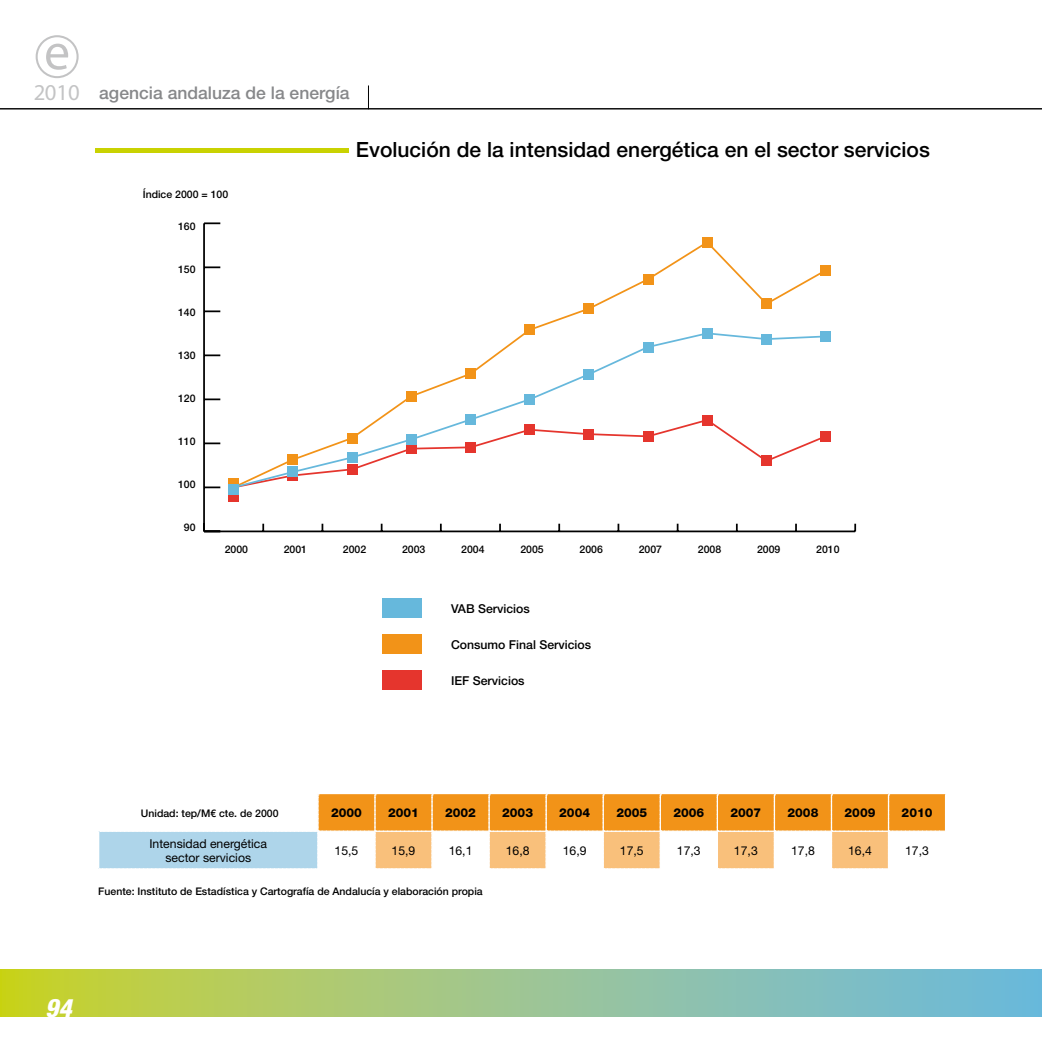
<style>
.page{position:relative;width:1042px;height:1042px;background:#fff}
.page>*{position:absolute;margin:0;border:0;box-sizing:border-box;transform-origin:0 0}
.t1{font:italic 800 condensed 25.55px "Helvetica Neue";color:#fff}
.t2{font:500 21px "Helvetica Neue";color:#000}
.t3{font:500 17.5px "Helvetica Neue";color:#87888a}
.t4{font:12.25px/14px "Helvetica Neue";color:#000;text-align:center}
.t5{font:500 12.25px "Helvetica Neue";color:#000}
.t6{font:800 12.25px "Helvetica Neue";color:#000}
.t7{font:500 10.5px "Helvetica Neue";color:#000}
.s1{font-family:"Myriad Pro";font-weight:400;font-size:22.75px}
</style>
<div class="page">
<svg style="left:0;top:969px;width:1041px;height:48px;background:#9cc58c"></svg>
<svg style="left:368px;top:85px;width:1px;height:23px"></svg>
<svg style="left:36px;top:35px;width:43px;height:43px"></svg>
<hr style="left:1041px;top:969px;width:1px;height:48px;background:#67b8db">
<hr style="left:0;top:108px;width:1042px;height:1px;background:#000">
<svg style="left:99px;top:793px;width:847px;height:76px"></svg>
<div style="left:382px;top:598px;width:40px;height:20px;background:#66b8dc"></div>
<div style="left:382px;top:634px;width:40px;height:20px;background:#f29318"></div>
<div style="left:382px;top:670px;width:40px;height:20px;background:#e5352d"></div>
<div style="left:95px;top:148px;width:253px;height:5px;background:#c9d201"></div>
<hr style="left:204px;top:530px;width:651px;height:2px;background:#000">
<svg style="left:262px;top:524px;width:2px;height:6px"></svg>
<svg style="left:321px;top:524px;width:2px;height:7px"></svg>
<svg style="left:440px;top:524px;width:2px;height:6px"></svg>
<svg style="left:499px;top:524px;width:2px;height:6px"></svg>
<svg style="left:558px;top:524px;width:2px;height:6px"></svg>
<svg style="left:617px;top:524px;width:2px;height:7px"></svg>
<svg style="left:736px;top:524px;width:2px;height:6px"></svg>
<svg style="left:795px;top:524px;width:2px;height:6px"></svg>
<svg style="left:854px;top:524px;width:2px;height:7px"></svg>
<hr style="left:203px;top:223px;width:2px;height:308px;background:#000">
<svg style="left:203px;top:530px;width:17px;height:2px"></svg>
<svg style="left:205px;top:486px;width:15px;height:2px"></svg>
<svg style="left:205px;top:442px;width:15px;height:2px"></svg>
<svg style="left:205px;top:398px;width:15px;height:2px"></svg>
<svg style="left:205px;top:354px;width:15px;height:2px"></svg>
<svg style="left:205px;top:310px;width:15px;height:2px"></svg>
<svg style="left:205px;top:266px;width:15px;height:2px"></svg>
<svg style="left:204px;top:222px;width:16px;height:2px"></svg>
<svg style="left:524px;top:240px;width:296px;height:91px"></svg>
<svg style="left:231px;top:331px;width:596px;height:157px"></svg>
<div style="left:228px;top:479px;width:11px;height:10px;background:#f29318"></div>
<div style="left:288px;top:454px;width:10px;height:11px;background:#f29318"></div>
<div style="left:347px;top:433px;width:10px;height:10px;background:#f29318"></div>
<div style="left:406px;top:391px;width:10px;height:10px;background:#f29318"></div>
<div style="left:465px;top:369px;width:11px;height:10px;background:#f29318"></div>
<div style="left:524px;top:325px;width:11px;height:10px;background:#f29318"></div>
<div style="left:583px;top:303px;width:11px;height:11px;background:#f29318"></div>
<div style="left:643px;top:274px;width:10px;height:10px;background:#f29318"></div>
<div style="left:702px;top:237px;width:10px;height:10px;background:#f29318"></div>
<div style="left:761px;top:299px;width:10px;height:10px;background:#f29318"></div>
<div style="left:820px;top:265px;width:11px;height:11px;background:#f29318"></div>
<svg style="left:228px;top:494px;width:11px;height:7px"></svg>
<div style="left:288px;top:470px;width:10px;height:11px;background:#e5352d"></div>
<div style="left:347px;top:464px;width:10px;height:10px;background:#e5352d"></div>
<div style="left:406px;top:443px;width:10px;height:11px;background:#e5352d"></div>
<div style="left:465px;top:442px;width:11px;height:10px;background:#e5352d"></div>
<div style="left:524px;top:424px;width:11px;height:11px;background:#e5352d"></div>
<div style="left:583px;top:429px;width:11px;height:10px;background:#e5352d"></div>
<div style="left:643px;top:431px;width:10px;height:10px;background:#e5352d"></div>
<div style="left:702px;top:415px;width:10px;height:10px;background:#e5352d"></div>
<div style="left:761px;top:456px;width:10px;height:10px;background:#e5352d"></div>
<div style="left:820px;top:431px;width:11px;height:10px;background:#e5352d"></div>
<div style="left:228px;top:484px;width:11px;height:10px;background:#66b8dc"></div>
<div style="left:288px;top:467px;width:10px;height:10px;background:#66b8dc"></div>
<div style="left:347px;top:452px;width:10px;height:11px;background:#66b8dc"></div>
<div style="left:406px;top:434px;width:10px;height:11px;background:#66b8dc"></div>
<div style="left:465px;top:414px;width:11px;height:11px;background:#66b8dc"></div>
<div style="left:524px;top:394px;width:11px;height:11px;background:#66b8dc"></div>
<div style="left:583px;top:369px;width:11px;height:10px;background:#66b8dc"></div>
<div style="left:643px;top:342px;width:10px;height:10px;background:#66b8dc"></div>
<div style="left:702px;top:328px;width:10px;height:11px;background:#66b8dc"></div>
<div style="left:761px;top:334px;width:10px;height:10px;background:#66b8dc"></div>
<div style="left:820px;top:331px;width:11px;height:11px;background:#66b8dc"></div>
<h3 class="t3" style="left:33px;top:82px;width:318px"><span class="s1">2010</span> agencia andaluza de la energía</h3>
<p class="t7" style="left:143px;top:188px;width:87px">Índice 2000 = 100</p>
<p class="t7" style="left:178px;top:220px;width:19px">160</p>
<p class="t7" style="left:178px;top:263px;width:19px">150</p>
<p class="t7" style="left:178px;top:306px;width:19px">140</p>
<p class="t7" style="left:178px;top:349px;width:19px">130</p>
<p class="t7" style="left:178px;top:392px;width:19px">120</p>
<p class="t7" style="left:178px;top:435px;width:19px">110</p>
<p class="t7" style="left:178px;top:478px;width:19px">100</p>
<p class="t7" style="left:184px;top:521px;width:13px">90</p>
<h2 class="t2" style="left:356px;top:137px;width:575px">Evolución de la intensidad energética en el sector servicios</h2>
<p class="t7" style="left:225px;top:543px;width:25px">2000</p>
<p class="t7" style="left:284px;top:543px;width:25px">2001</p>
<p class="t7" style="left:343px;top:543px;width:25px">2002</p>
<p class="t7" style="left:402px;top:543px;width:25px">2003</p>
<p class="t7" style="left:461px;top:543px;width:25px">2004</p>
<p class="t7" style="left:520px;top:543px;width:25px">2005</p>
<p class="t7" style="left:579px;top:543px;width:25px">2006</p>
<p class="t7" style="left:639px;top:543px;width:25px">2007</p>
<p class="t7" style="left:698px;top:543px;width:25px">2008</p>
<p class="t7" style="left:757px;top:543px;width:25px">2009</p>
<p class="t5" style="left:451px;top:601px;width:80px">VAB Servicios</p>
<p class="t5" style="left:451px;top:637px;width:142px">Consumo Final Servicios</p>
<p class="t5" style="left:451px;top:673px;width:75px">IEF Servicios</p>
<p class="t7" style="left:816px;top:543px;width:25px">2010</p>
<p class="t7" style="left:141px;top:807px;width:139px">Unidad: tep/M€ cte. de 2000</p>
<p class="t6" style="left:331px;top:805px;width:32px">2000</p>
<p class="t6" style="left:388px;top:805px;width:32px">2001</p>
<p class="t6" style="left:445px;top:805px;width:32px">2002</p>
<p class="t6" style="left:502px;top:805px;width:32px">2003</p>
<p class="t6" style="left:559px;top:805px;width:32px">2004</p>
<p class="t6" style="left:616px;top:805px;width:32px">2005</p>
<p class="t6" style="left:673px;top:805px;width:32px">2006</p>
<p class="t6" style="left:730px;top:805px;width:32px">2007</p>
<p class="t6" style="left:787px;top:805px;width:32px">2008</p>
<p class="t6" style="left:844px;top:805px;width:32px">2009</p>
<p class="t6" style="left:901px;top:805px;width:32px">2010</p>
<p class="t4" style="left:149px;top:836px;width:119px">Intensidad energética sector servicios</p>
<p class="t4" style="left:334px;top:843px;width:25px">15,5</p>
<p class="t4" style="left:392px;top:843px;width:25px">15,9</p>
<p class="t4" style="left:449px;top:843px;width:25px">16,1</p>
<p class="t4" style="left:506px;top:843px;width:25px">16,8</p>
<p class="t4" style="left:563px;top:843px;width:25px">16,9</p>
<p class="t4" style="left:620px;top:843px;width:25px">17,5</p>
<p class="t4" style="left:677px;top:843px;width:25px">17,3</p>
<p class="t4" style="left:734px;top:843px;width:25px">17,3</p>
<p class="t4" style="left:791px;top:843px;width:25px">17,8</p>
<p class="t4" style="left:848px;top:843px;width:25px">16,4</p>
<p class="t4" style="left:905px;top:843px;width:25px">17,3</p>
<p class="t7" style="left:98px;top:885px;width:386px">Fuente: Instituto de Estadística y Cartografía de Andalucía y elaboración propia</p>
<h1 class="t1" style="left:45px;top:992px;width:28px">94</h1>
</div>
